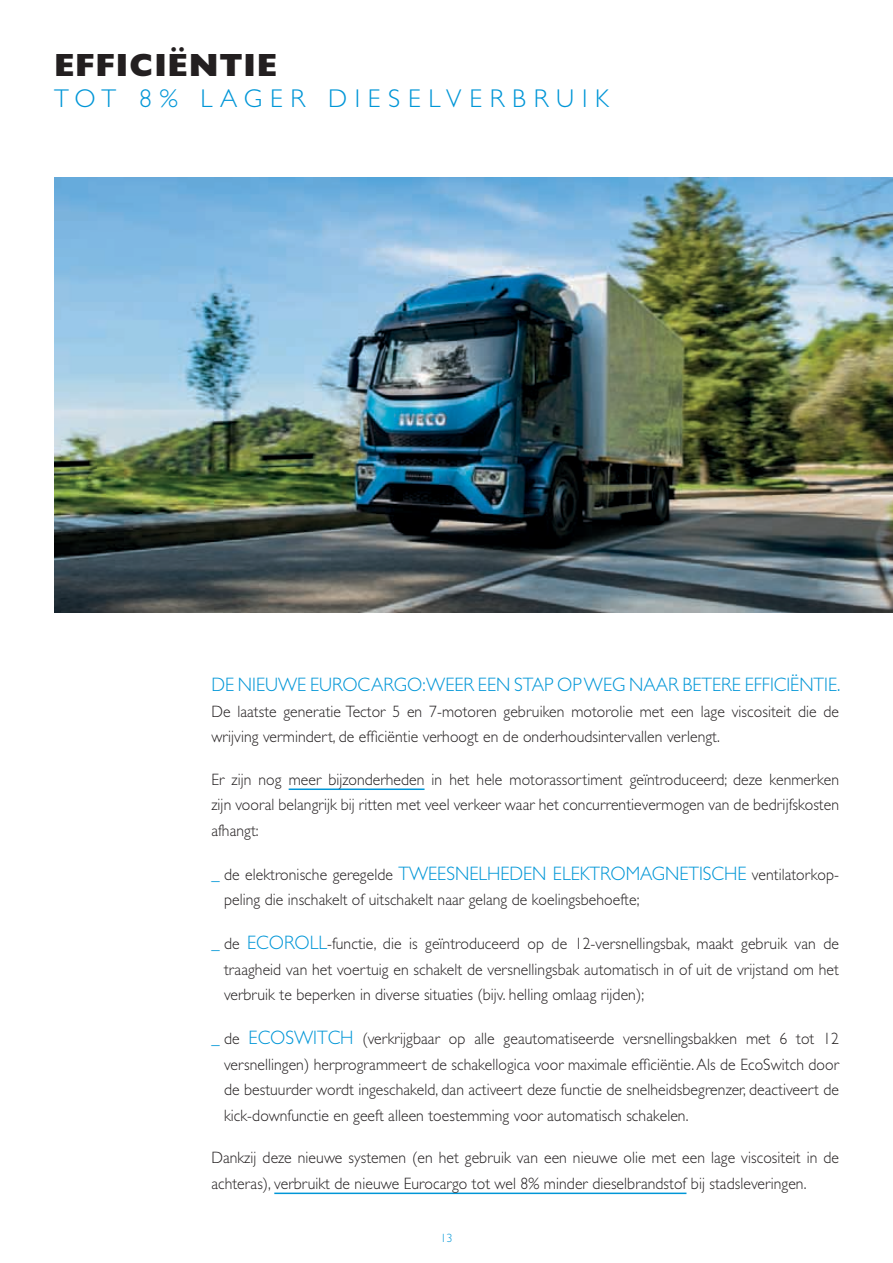
<style>
.page{position:relative;width:893px;height:1263px;background:#fff}
.page>*{position:absolute;margin:0;border:0;box-sizing:border-box;transform-origin:0 0}
.t1{font:800 32.25px "Gill Sans Std";letter-spacing:.025em;color:#231f20}
.t2{font:300 25.8px "Gill Sans Std";letter-spacing:.3em;color:#0096d7}
.t3{font:300 19.5px "Gill Sans Std";color:#0096d7;scale:.95 1}
.t4{font:300 16.5px/25.5px "Gill Sans Std";letter-spacing:.005em;color:#231f20;text-align:justify;scale:.95 1}
.t5{font:300 12px "Gill Sans Std";color:#0096d7}
.s1{color:#0096d7}
.s2{font-size:19.5px;color:#0096d7}
.s3{font-size:16.5px}
.s4{font-size:16.5px;color:#231f20}
</style>
<div class="page">
<img style="left:54px;top:178px;width:839px;height:434px">
<hr style="left:289px;top:788px;width:136px;height:2px;background:#0096d7">
<hr style="left:274px;top:1192px;width:412px;height:2px;background:#0096d7">
<h1 class="t1" style="left:54px;top:46px;width:225px">EFFICIËNTIE</h1>
<h2 class="t2" style="left:54px;top:84px;width:556px">TOT 8% LAGER DIESELVERBRUIK</h2>
<p class="t3" style="left:211px;top:674px;width:41px">De nieuwe</p>
<p class="t3" style="left:310px;top:674px;width:24px">Eurocargo</p>
<p class="t3" style="left:423px;top:674px;width:18px">:weer</p>
<p class="t3" style="left:478px;top:674px;width:12px">een</p>
<p class="t3" style="left:514px;top:674px;width:12px">stap</p>
<p class="t3" style="left:557px;top:674px;width:44px">op weg</p>
<p class="t3" style="left:629px;top:674px;width:14px">naar</p>
<p class="t3" style="left:683px;top:674px;width:11px">betere</p>
<p class="t3" style="left:745px;top:674px;width:10px">efficiëntie</p>
<p class="t3" style="left:837px;top:674px;width:5px">.</p>
<p class="t4" style="left:211px;top:699px;width:662px">De laatste generatie Tector 5 en 7-motoren gebruiken motorolie met een lage viscositeit die de wrijving vermindert, de efficiëntie verhoogt en de onderhoudsintervallen verlengt.</p>
<p class="t4" style="left:211px;top:767px;width:662px">Er zijn nog meer bijzonderheden in het hele motorassortiment geïntroduceerd; deze kenmerken zijn vooral belangrijk bij ritten met veel verkeer waar het concurrentievermogen van de bedrijfskosten afhangt:</p>
<p class="t4" style="left:211px;top:862px;width:210px"><span class="s1">_</span> de elektronische geregelde <span class="s2">tweesnelheden</span></p>
<p class="t3" style="left:553px;top:862px;width:13px">elektromagnetische</p>
<p class="t4" style="left:752px;top:862px;width:93px">ventilatorkop-</p>
<p class="t4" style="left:224px;top:887px;width:439px">peling die inschakelt of uitschakelt naar gelang de koelingsbehoefte;</p>
<p class="t4" style="left:224px;top:931px;width:649px;text-indent:-13px"><span class="s1">_</span> de <span class="s2">Eco Roll</span>-functie, die is geïntroduceerd op de 12-versnellingsbak, maakt gebruik van de traagheid van het voertuig en schakelt de versnellingsbak automatisch in of uit de vrijstand om het verbruik te beperken in diverse situaties (bijv. helling omlaag rijden);</p>
<p class="t3" style="left:211px;top:1027px;width:101px"><span class="s3">_</span> <span class="s4">de</span> EcoSwitch</p>
<p class="t4" style="left:224px;top:1026px;width:649px;text-indent:138px">(verkrijgbaar op alle geautomatiseerde versnellingsbakken met 6 tot 12 versnellingen) herprogrammeert de schakellogica voor maximale efficiëntie. Als de EcoSwitch door de bestuurder wordt ingeschakeld, dan activeert deze functie de snelheidsbegrenzer, deactiveert de kick-downfunctie en geeft alleen toestemming voor automatisch schakelen.</p>
<p class="t4" style="left:211px;top:1145px;width:662px">Dankzij deze nieuwe systemen (en het gebruik van een nieuwe olie met een lage viscositeit in de achteras), verbruikt de nieuwe Eurocargo tot wel 8% minder dieselbrandstof bij stadsleveringen.</p>
<p class="t5" style="left:440px;top:1231px;width:14px">13</p>
</div>
